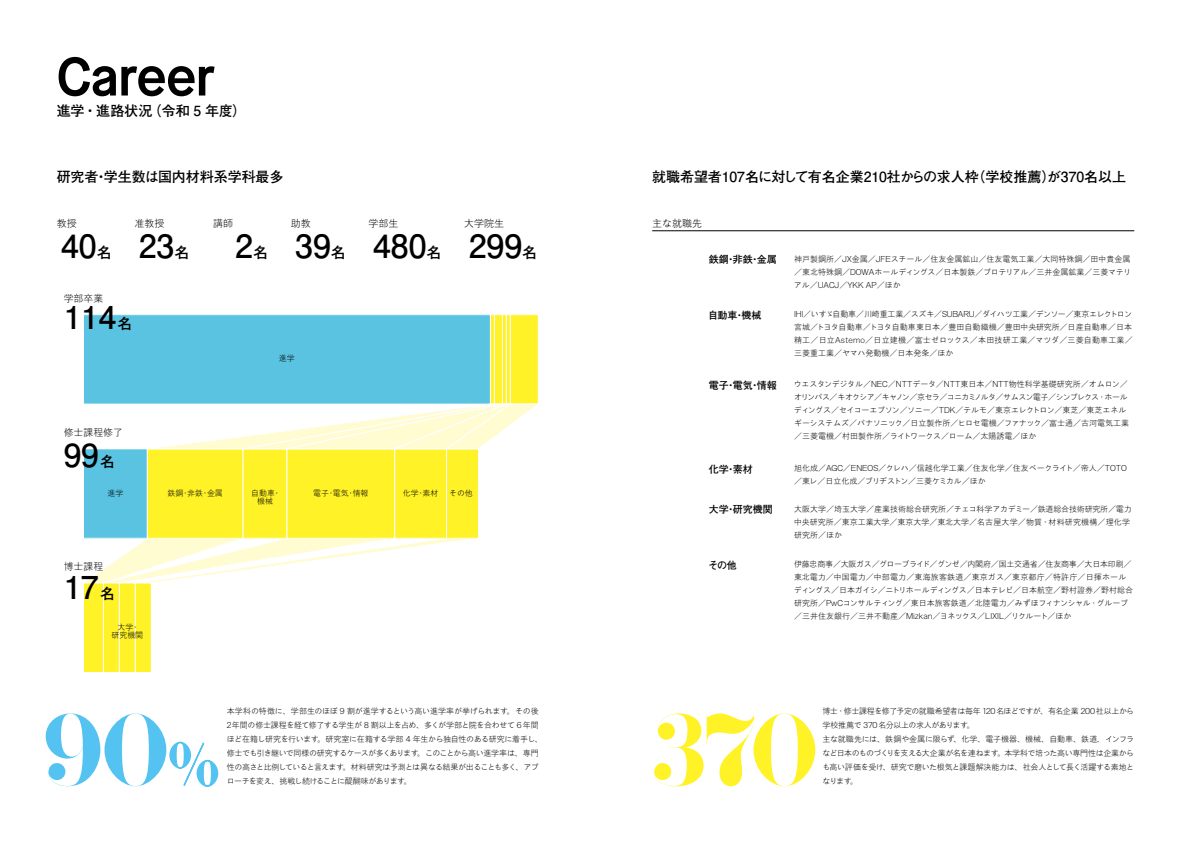
<style>
.page{position:relative;width:1191px;height:842px;background:#fff}
.page>*{position:absolute;margin:0;border:0;box-sizing:border-box;transform-origin:0 0}
.t1{font:100px "F37 Bella";color:#54c3f1}
.t2{font:100px "F37 Bella";color:#fff226}
.t3{font:600 54px "Maison Neue";letter-spacing:-.01em;color:#000}
.t4{font:700 32px "Futo Go B101 Pro";color:#000}
.t5{font:700 31.5px "Futo Go B101 Pro";color:#000}
.t6{font:700 14px "Futo Go B101 Pro";letter-spacing:-.005em;color:#000}
.t7{font:700 10px "Futo Go B101 Pro";color:#000}
.t8{font:300 10px "Ro Gothic Std";color:#000}
.t9{font:300 9.9px "Ro Gothic Std";color:#000}
.t10{font:300 8px/13px "Ro Gothic Std";letter-spacing:-.025em;color:#000;text-align:justify}
.t11{font:300 8px/14px "Ro Gothic Std";letter-spacing:-.045em;color:#000}
.t12{font:300 8px/13px "Ro Gothic Std";letter-spacing:-.005em;color:#000}
.t13{font:300 8px/13px "Ro Gothic Std";color:#000}
.t14{font:300 8px "Ro Gothic Std";letter-spacing:-.065em;color:#000}
.t15{font:300 7.9px/8.4px "Ro Gothic Std";color:#000;text-align:center}
.s1{font-size:15px}
.s2{font-size:14.8px}
.s3{font-size:60px}
</style>
<div class="page">
<svg style="left:86px;top:539px;width:381px;height:44px"></svg>
<div style="left:83px;top:315px;width:407px;height:89px;background:#5ac3e1"></div>
<div style="left:83px;top:314px;width:408px;height:90px;border:1px solid #fff"></div>
<div style="left:494px;top:315px;width:8px;height:89px;background:#fff226"></div>
<hr style="left:490px;top:315px;width:4px;height:89px;background:#fff226">
<div style="left:490px;top:314px;width:5px;height:90px;border:1px solid #fff"></div>
<hr style="left:502px;top:315px;width:4px;height:89px;background:#fff226">
<div style="left:502px;top:314px;width:5px;height:90px;border:1px solid #fff"></div>
<hr style="left:506px;top:315px;width:4px;height:89px;background:#fff226">
<div style="left:506px;top:314px;width:5px;height:90px;border:1px solid #fff"></div>
<div style="left:510px;top:315px;width:28px;height:89px;background:#fff226"></div>
<div style="left:510px;top:314px;width:28px;height:90px;border:1px solid #fff"></div>
<div style="left:83px;top:583px;width:20px;height:89px;background:#fff226"></div>
<div style="left:83px;top:583px;width:21px;height:90px;border:1px solid #fff"></div>
<div style="left:103px;top:583px;width:16px;height:89px;background:#fff226"></div>
<div style="left:103px;top:583px;width:17px;height:90px;border:1px solid #fff"></div>
<div style="left:119px;top:583px;width:16px;height:89px;background:#fff226"></div>
<div style="left:119px;top:583px;width:17px;height:90px;border:1px solid #fff"></div>
<div style="left:135px;top:583px;width:16px;height:89px;background:#fff226"></div>
<div style="left:135px;top:583px;width:17px;height:90px;border:1px solid #fff"></div>
<div style="left:83px;top:449px;width:64px;height:89px;background:#5ac3e1"></div>
<div style="left:83px;top:448px;width:65px;height:91px;border:1px solid #fff"></div>
<div style="left:147px;top:449px;width:96px;height:89px;background:#fff226"></div>
<div style="left:147px;top:448px;width:96px;height:91px;border:1px solid #fff"></div>
<div style="left:243px;top:449px;width:44px;height:89px;background:#fff226"></div>
<div style="left:243px;top:448px;width:44px;height:91px;border:1px solid #fff"></div>
<div style="left:287px;top:449px;width:108px;height:89px;background:#fff226"></div>
<div style="left:287px;top:448px;width:108px;height:91px;border:1px solid #fff"></div>
<div style="left:395px;top:449px;width:51px;height:89px;background:#fff226"></div>
<div style="left:394px;top:448px;width:53px;height:91px;border:1px solid #fff"></div>
<div style="left:446px;top:449px;width:32px;height:89px;background:#fff226"></div>
<div style="left:446px;top:448px;width:33px;height:91px;border:1px solid #fff"></div>
<svg style="left:137px;top:403px;width:401px;height:47px"></svg>
<hr style="left:652px;top:231px;width:482px;height:1px;background:#000">
<h2 class="t3" style="left:57px;top:42px;width:160px">Career</h2>
<h3 class="t6" style="left:57px;top:99px;width:191px">進学・進路状況（令和 5 年度）</h3>
<h3 class="t6" style="left:57px;top:166px;width:228px">研究者・学生数は国内材料系学科最多</h3>
<p class="t8" style="left:57px;top:216px;width:21px">教授</p>
<h3 class="t4" style="left:61px;top:221px;width:130px">40<span class="s1">名</span> 23<span class="s1">名</span></h3>
<p class="t8" style="left:213px;top:216px;width:21px">講師</p>
<p class="t8" style="left:134px;top:216px;width:31px">准教授</p>
<h3 class="t4" style="left:235px;top:221px;width:34px">2<span class="s1">名</span></h3>
<p class="t8" style="left:291px;top:216px;width:21px">助教</p>
<h3 class="t4" style="left:295px;top:221px;width:52px">39<span class="s1">名</span></h3>
<p class="t9" style="left:64px;top:292px;width:41px">学部卒業</p>
<h3 class="t5" style="left:64px;top:292px;width:70px">114<span class="s2">名</span></h3>
<p class="t15" style="left:279px;top:353px;width:17px">進学</p>
<p class="t8" style="left:368px;top:216px;width:31px">学部生</p>
<h3 class="t4" style="left:373px;top:221px;width:70px">480<span class="s1">名</span></h3>
<p class="t8" style="left:464px;top:216px;width:41px">大学院生</p>
<h3 class="t4" style="left:469px;top:221px;width:70px">299<span class="s1">名</span></h3>
<p class="t9" style="left:64px;top:426px;width:61px">修士課程修了</p>
<h3 class="t5" style="left:64px;top:430px;width:53px">99<span class="s2">名</span></h3>
<p class="t15" style="left:107px;top:488px;width:17px">進学</p>
<p class="t15" style="left:168px;top:488px;width:57px">鉄鋼・非鉄・金属</p>
<p class="t15" style="left:251px;top:488px;width:31px">自動車・機械</p>
<p class="t15" style="left:313px;top:488px;width:57px">電子・電気・情報</p>
<p class="t15" style="left:403px;top:488px;width:37px">化学・素材</p>
<p class="t15" style="left:449px;top:488px;width:25px">その他</p>
<p class="t9" style="left:64px;top:560px;width:41px">博士課程</p>
<h3 class="t5" style="left:64px;top:562px;width:53px">17<span class="s2">名</span></h3>
<p class="t15" style="left:112px;top:623px;width:33px;line-height:7.9px">大学・研究機関</p>
<h1 class="t1" style="left:43px;top:692px;width:177px">90<span class="s3">%</span></h1>
<p class="t11" style="left:227px;top:703px;width:317px">本学科の特徴に、学部生のほぼ 9 割が進学するという高い進学率が挙げられます。その後2年間の修士課程を経て修了する学生が 8 割以上を占め、多くが学部と院を合わせて 6 年間ほど在籍し研究を行います。研究室に在籍する学部 4 年生から独自性のある研究に着手し、修士でも引き継いで同様の研究するケースが多くあります。このことから高い進学率は、専門性の高さと比例していると言えます。材料研究は予測とは異なる結果が出ることも多く、アプ</p>
<p class="t14" style="left:227px;top:775px;width:186px">ローチを変え、挑戦し続けることに醍醐味があります。</p>
<h3 class="t6" style="left:652px;top:166px;width:475px">就職希望者107名に対して有名企業210社からの求人枠（学校推薦）が370名以上</h3>
<p class="t8" style="left:652px;top:216px;width:51px">主な就職先</p>
<p class="t7" style="left:709px;top:252px;width:69px">鉄鋼・非鉄・金属</p>
<p class="t10" style="left:794px;top:252px;width:339px">神戸製鋼所／JX金属／JFEスチール／住友金属鉱山／住友電気工業／大同特殊鋼／田中貴金属／東北特殊鋼／DOWAホールディングス／日本製鉄／プロテリアル／三井金属鉱業／三菱マテリアル／UACJ／YKK AP／ほか</p>
<p class="t7" style="left:708px;top:307px;width:55px">自動車・機械</p>
<p class="t10" style="left:794px;top:308px;width:340px">IHI／いすゞ自動車／川崎重工業／スズキ／SUBARU／ダイハツ工業／デンソー／東京エレクトロン宮城／トヨタ自動車／トヨタ自動車東日本／豊田自動織機／豊田中央研究所／日産自動車／日本精工／日立Astemo／日立建機／富士ゼロックス／本田技研工業／マツダ／三菱自動車工業／三菱重工業／ヤマハ発動機／日本発条／ほか</p>
<p class="t7" style="left:709px;top:377px;width:69px">電子・電気・情報</p>
<p class="t10" style="left:794px;top:377px;width:337px;text-align:left">ウエスタンデジタル／NEC／NTTデータ／NTT東日本／NTT物性科学基礎研究所／オムロン／オリンパス／キオクシア／キャノン／京セラ／コニカミノルタ／サムスン電子／シンプレクス・ホールディングス／セイコーエプソン／ソニー／TDK／テルモ／東京エレクトロン／東芝／東芝エネルギーシステムズ／パナソニック／日立製作所／ヒロセ電機／ファナック／富士通／古河電気工業／三菱電機／村田製作所／ライトワークス／ローム／太陽誘電／ほか</p>
<p class="t7" style="left:709px;top:461px;width:45px">化学・素材</p>
<p class="t13" style="left:794px;top:461px;width:334px">旭化成／AGC／ENEOS／クレハ／信越化学工業／住友化学／住友ベークライト／帝人／TOTO／東レ／日立化成／ブリヂストン／三菱ケミカル／ほか</p>
<p class="t7" style="left:709px;top:502px;width:65px">大学・研究機関</p>
<p class="t12" style="left:794px;top:502px;width:339px">大阪大学／埼玉大学／産業技術総合研究所／チェコ科学アカデミー／鉄道総合技術研究所／電力中央研究所／東京工業大学／東京大学／東北大学／名古屋大学／物質・材料研究機構／理化学研究所／ほか</p>
<p class="t7" style="left:708px;top:557px;width:30px">その他</p>
<p class="t12" style="left:794px;top:558px;width:341px">伊藤忠商事／大阪ガス／グローブライド／グンゼ／内閣府／国土交通省／住友商事／大日本印刷／東北電力／中国電力／中部電力／東海旅客鉄道／東京ガス／東京都庁／特許庁／日揮ホールディングス／日本ガイシ／ニトリホールディングス／日本テレビ／日本航空／野村證券／野村総合研究所／PwCコンサルティング／東日本旅客鉄道／北陸電力／みずほフィナンシャル・グループ／三井住友銀行／三井不動産／Mizkan／ヨネックス／LIXIL／リクルート／ほか</p>
<p class="t11" style="left:822px;top:703px;width:313px">博士・修士課程を修了予定の就職希望者は毎年 120 名ほどですが、有名企業 200社以上から学校推薦で 370名分以上の求人があります。<br>主な就職先には、鉄鋼や金属に限らず、化学、電子機器、機械、自動車、鉄道、インフラなど日本のものづくりを支える大企業が名を連ねます。本学科で培った高い専門性は企業からも高い評価を受け、研究で磨いた根気と課題解決能力は、社会人として長く活躍する素地と</p>
<h1 class="t2" style="left:652px;top:692px;width:167px">370</h1>
<p class="t10" style="left:822px;top:774px;width:37px">なります。</p>
</div>
